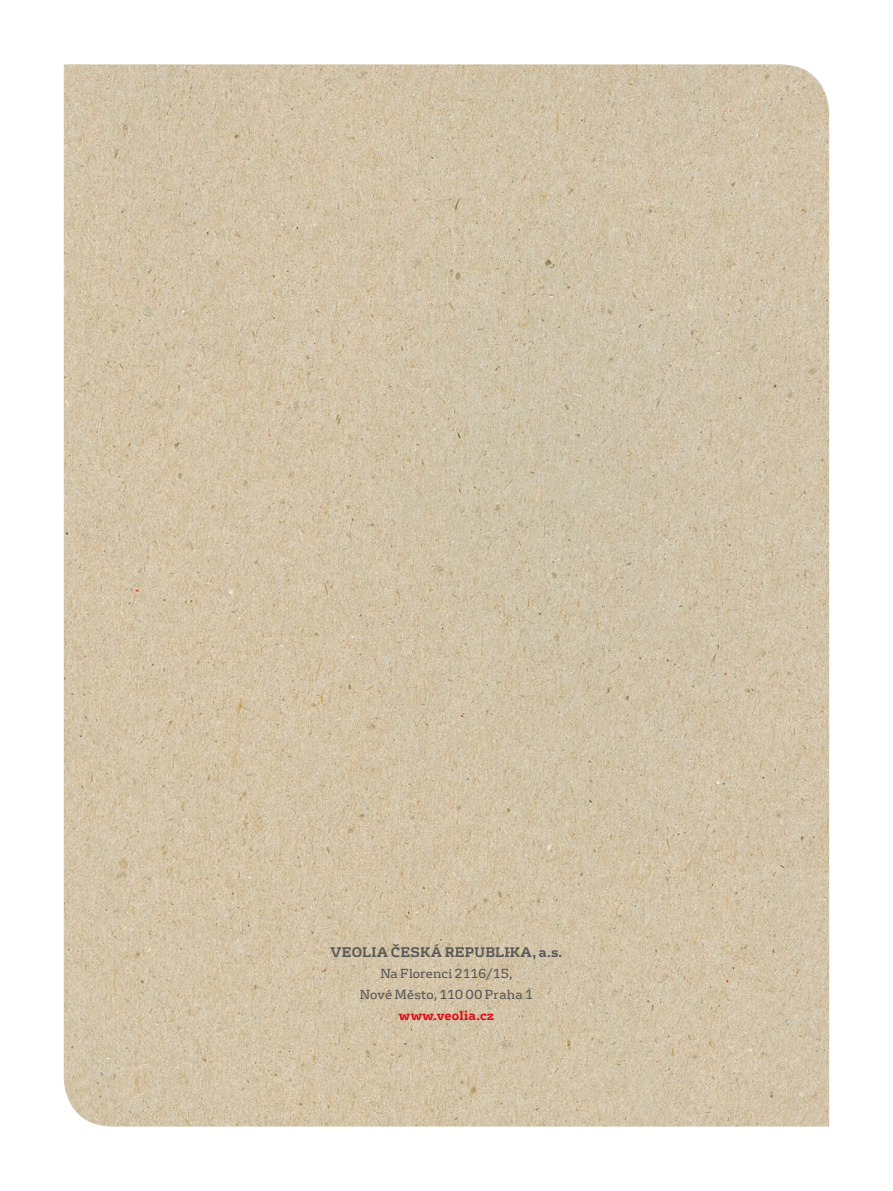
<style>
.page{position:relative;width:893px;height:1191px;background:#fff}
.page>*{position:absolute;margin:0;border:0;box-sizing:border-box;transform-origin:0 0}
.t1{font:700 13.5px "FS Rufus";letter-spacing:.02em;color:#575756;scale:.95 1}
.t2{font:12.75px/21px "FS Rufus";letter-spacing:.01em;color:#575756;text-align:center;scale:.95 1}
.t3{font:700 12.75px "FS Rufus";letter-spacing:.02em;color:#e30613;scale:.95 1}
</style>
<div class="page">
<img style="left:64px;top:64px;width:765px;height:1062px">
<p class="t1" style="left:331px;top:940px;width:246px">VEOLIA ČESKÁ REPUBLIKA, a.s.</p>
<p class="t2" style="left:360px;top:961px;width:184px">Na Florenci 2116/15,<br>Nové Město, 110 00 Praha 1</p>
<p class="t3" style="left:399px;top:1004px;width:102px">www.veolia.cz</p>
</div>
